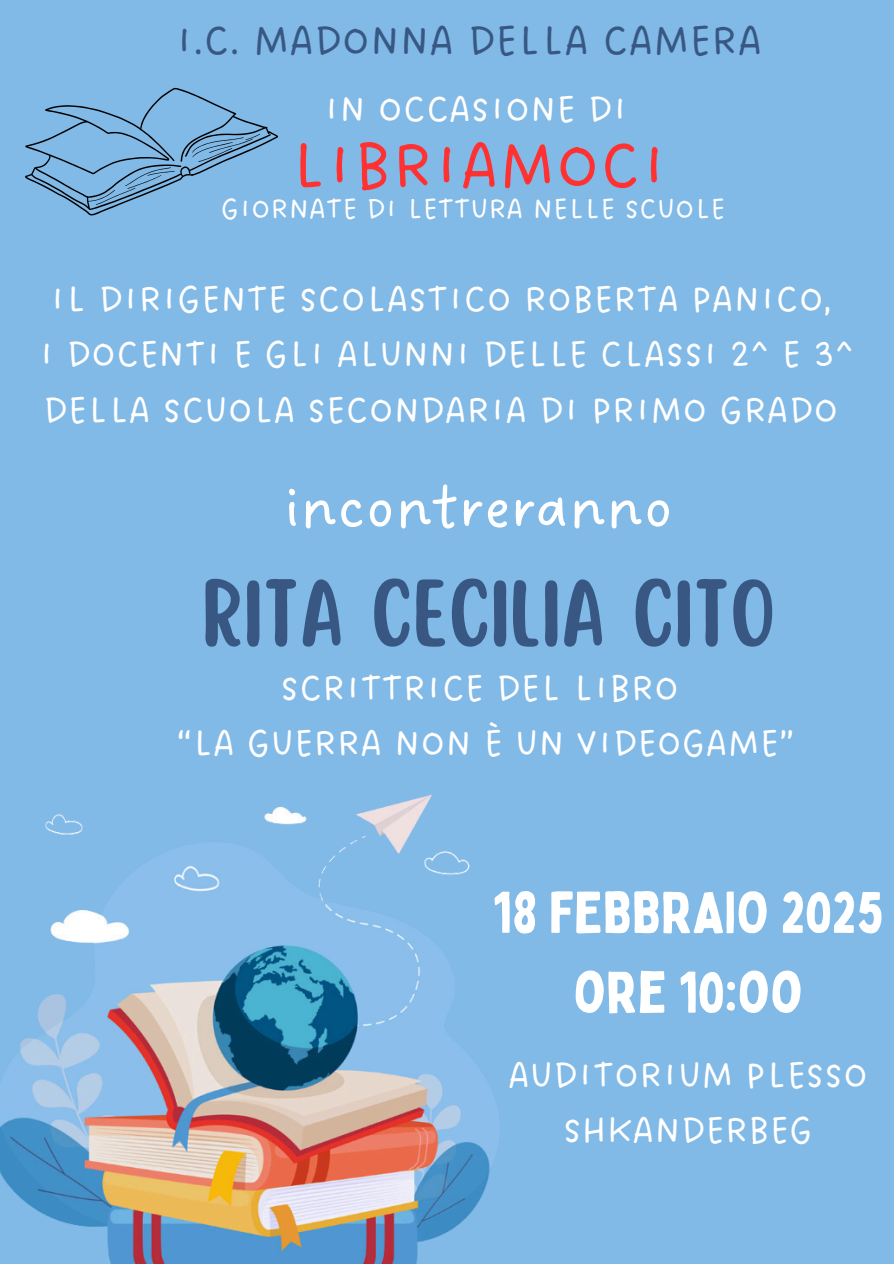
<style>
.page{position:relative;width:894px;height:1264px;background:#fff}
.page>*{position:absolute;margin:0;border:0;box-sizing:border-box;transform-origin:0 0}
.t1{font:84px "Scripter";color:#385883}
.t2{font:70.5px "DO Sans Regular";color:#ff3131}
.t3{font:63px "DO Sans Regular";color:#fff}
.t4{font:57.6px/79.8px "Bobby Jones";color:#fff;text-align:center}
.t5{font:45px "DO Sans Regular";color:#385883}
.t6{font:39.9px/55.2px "DO Sans Regular";color:#fff;text-align:center}
.t7{font:30.9px "DO Sans Regular";color:#fff}
</style>
<div class="page">
<div style="left:0;top:0;width:893px;height:1263px;background:#81b9e7"></div>
<img style="left:0;top:794px;width:499px;height:468px">
<svg style="left:25px;top:88px;width:253px;height:127px"></svg>
<h5 class="t5" style="left:176px;top:15px;width:587px">I.C. MADONNA DELLA CAMERA</h5>
<p class="t6" style="left:324px;top:84px;width:305px">IN OCCASIONE DI</p>
<h5 class="t2" style="left:289px;top:124px;width:379px">LIBRIAMOCI</h5>
<h2 class="t7" style="left:221px;top:191px;width:506px">GIORNATE DI LETTURA NELLE SCUOLE</h2>
<p class="t6" style="left:39px;top:274px;width:816px;text-align:left">IL DIRIGENTE SCOLASTICO ROBERTA PANICO,<br>I DOCENTI E GLI ALUNNI DELLE CLASSI 2^ E 3^<br>DELLA SCUOLA SECONDARIA DI PRIMO GRADO</p>
<h5 class="t3" style="left:284px;top:470px;width:390px">incontreranno</h5>
<p class="t1" style="left:202px;top:571px;width:574px">RITA CECILIA CITO</p>
<h1 class="t6" style="left:177px;top:662px;width:619px">SCRITTRICE DEL LIBRO<br>“LA GUERRA NON È UN VIDEOGAME”</h1>
<h4 class="t4" style="left:492px;top:871px;width:393px">18 FEBBRAIO 2025<br>ORE 10:OO</h4>
<h3 class="t6" style="left:508px;top:1049px;width:361px">AUDITORIUM PLESSO<br>SHKANDERBEG</h3>
</div>
